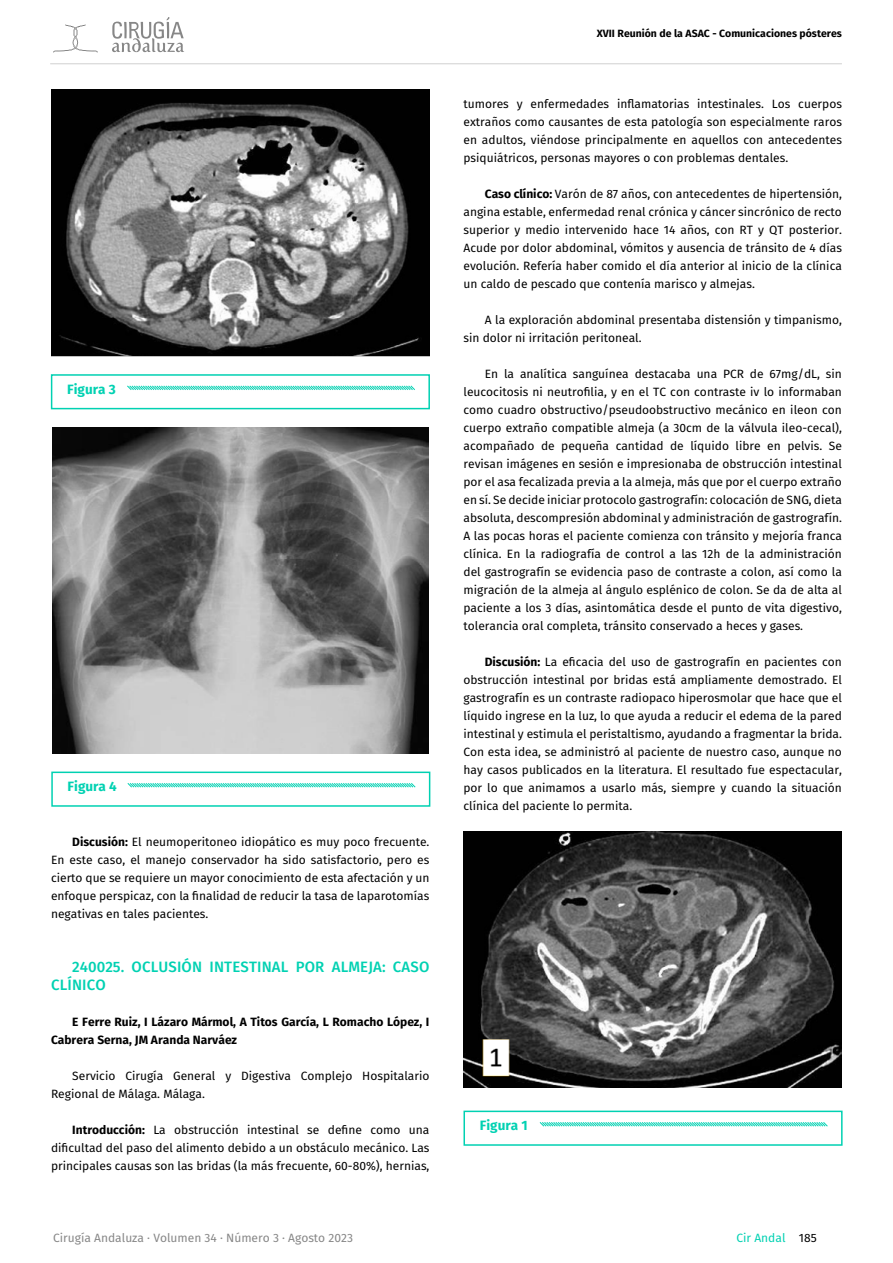
<style>
.page{position:relative;width:893px;height:1263px;background:#fff}
.page>*{position:absolute;margin:0;border:0;box-sizing:border-box;transform-origin:0 0}
.t1{font:500 15px/18px "Fira Sans";letter-spacing:.01em;color:#00d1b2}
.t2{font:700 13.5px "Fira Sans";color:#00d1b2}
.t3{font:12px/18px "Fira Sans";color:#000;text-align:justify}
.t4{font:700 12px/18px "Fira Sans";color:#000}
.t5{font:12px "Fira Sans";color:#878787}
.t6{font:12px "Fira Sans";color:#00d1b2}
.t7{font:700 10.5px "Fira Sans";color:#000}
.s1{font-weight:700}
.s2{color:#000}
</style>
<div class="page">
<svg style="left:53px;top:24px;width:45px;height:29px"></svg>
<svg style="left:112px;top:17px;width:72px;height:35px"></svg>
<hr style="left:50px;top:64px;width:792px;height:1px;background:#d1d1d1">
<img style="left:51px;top:89px;width:379px;height:267px">
<img style="left:52px;top:427px;width:376px;height:327px">
<div style="left:51px;top:374px;width:379px;height:35px;border:2px solid #00d1b2"></div>
<svg style="left:127px;top:385px;width:288px;height:5px"></svg>
<div style="left:51px;top:771px;width:379px;height:36px;border:2px solid #00d1b2"></div>
<svg style="left:127px;top:783px;width:289px;height:5px"></svg>
<img style="left:463px;top:831px;width:379px;height:256px">
<div style="left:463px;top:1110px;width:380px;height:36px;border:2px solid #00d1b2"></div>
<svg style="left:539px;top:1122px;width:289px;height:5px"></svg>
<p class="t2" style="left:67px;top:378px;width:50px">Figura 3</p>
<p class="t2" style="left:68px;top:775px;width:51px">Figura 4</p>
<p class="t3" style="left:51px;top:832px;width:380px;text-indent:21px"><span class="s1">Discusión:</span> El neumoperitoneo idiopático es muy poco frecuente.<br>En este caso, el manejo conservador ha sido satisfactorio, pero es cierto que se requiere un mayor conocimiento de esta afectación y un enfoque perspicaz, con la finalidad de reducir la tasa de laparotomías negativas en tales pacientes.</p>
<p class="t1" style="left:51px;top:957px;width:380px;text-indent:21px">240025. OCLUSIÓN INTESTINAL POR ALMEJA: CASO<br>CLÍNICO</p>
<p class="t4" style="left:51px;top:1012px;width:380px;text-indent:21px">E Ferre Ruiz, I Lázaro Mármol, A Titos García, L Romacho López, I<br>Cabrera Serna, JM Aranda Narváez</p>
<p class="t3" style="left:51px;top:1066px;width:380px;text-indent:21px">Servicio Cirugía General y Digestiva Complejo Hospitalario<br>Regional de Málaga. Málaga.</p>
<p class="t3" style="left:51px;top:1120px;width:380px;text-indent:21px"><span class="s1">Introducción:</span> La obstrucción intestinal se define como una dificultad del paso del alimento debido a un obstáculo mecánico. Las principales causas son las bridas (la más frecuente, 60-80%), hernias,</p>
<p class="t7" style="left:597px;top:25px;width:247px">XVII Reunión de la ASAC - Comunicaciones pósteres</p>
<p class="t3" style="left:463px;top:94px;width:380px">tumores y enfermedades inflamatorias intestinales. Los cuerpos extraños como causantes de esta patología son especialmente raros en adultos, viéndose principalmente en aquellos con antecedentes psiquiátricos, personas mayores o con problemas dentales.</p>
<p class="t3" style="left:463px;top:184px;width:380px;text-indent:21px"><span class="s1">Caso clínico:</span> Varón de 87 años, con antecedentes de hipertensión, angina estable, enfermedad renal crónica y cáncer sincrónico de recto superior y medio intervenido hace 14 años, con RT y QT posterior.<br>Acude por dolor abdominal, vómitos y ausencia de tránsito de 4 días evolución. Refería haber comido el día anterior al inicio de la clínica un caldo de pescado que contenía marisco y almejas.</p>
<p class="t3" style="left:463px;top:310px;width:380px;text-indent:21px">A la exploración abdominal presentaba distensión y timpanismo, sin dolor ni irritación peritoneal.</p>
<p class="t3" style="left:463px;top:364px;width:380px;text-indent:21px">En la analítica sanguínea destacaba una PCR de 67mg/dL, sin leucocitosis ni neutrofilia, y en el TC con contraste iv lo informaban como cuadro obstructivo/pseudoobstructivo mecánico en ileon con cuerpo extraño compatible almeja (a 30cm de la válvula ileo-cecal), acompañado de pequeña cantidad de líquido libre en pelvis. Se revisan imágenes en sesión e impresionaba de obstrucción intestinal por el asa fecalizada previa a la almeja, más que por el cuerpo extraño en sí. Se decide iniciar protocolo gastrografín: colocación de SNG, dieta absoluta, descompresión abdominal y administración de gastrografín.<br>A las pocas horas el paciente comienza con tránsito y mejoría franca clínica. En la radiografía de control a las 12h de la administración del gastrografín se evidencia paso de contraste a colon, así como la migración de la almeja al ángulo esplénico de colon. Se da de alta al paciente a los 3 días, asintomática desde el punto de vita digestivo, tolerancia oral completa, tránsito conservado a heces y gases.</p>
<p class="t3" style="left:463px;top:652px;width:380px;text-indent:21px"><span class="s1">Discusión:</span> La eficacia del uso de gastrografín en pacientes con obstrucción intestinal por bridas está ampliamente demostrado. El gastrografín es un contraste radiopaco hiperosmolar que hace que el líquido ingrese en la luz, lo que ayuda a reducir el edema de la pared intestinal y estimula el peristaltismo, ayudando a fragmentar la brida.<br>Con esta idea, se administró al paciente de nuestro caso, aunque no hay casos publicados en la literatura. El resultado fue espectacular, por lo que animamos a usarlo más, siempre y cuando la situación clínica del paciente lo permita.</p>
<p class="t2" style="left:480px;top:1114px;width:49px">Figura 1</p>
<p class="t5" style="left:53px;top:1229px;width:301px">Cirugía Andaluza · Volumen 34 · Número 3 · Agosto 2023</p>
<p class="t6" style="left:736px;top:1229px;width:82px">Cir Andal <span class="s2">185</span></p>
</div>
